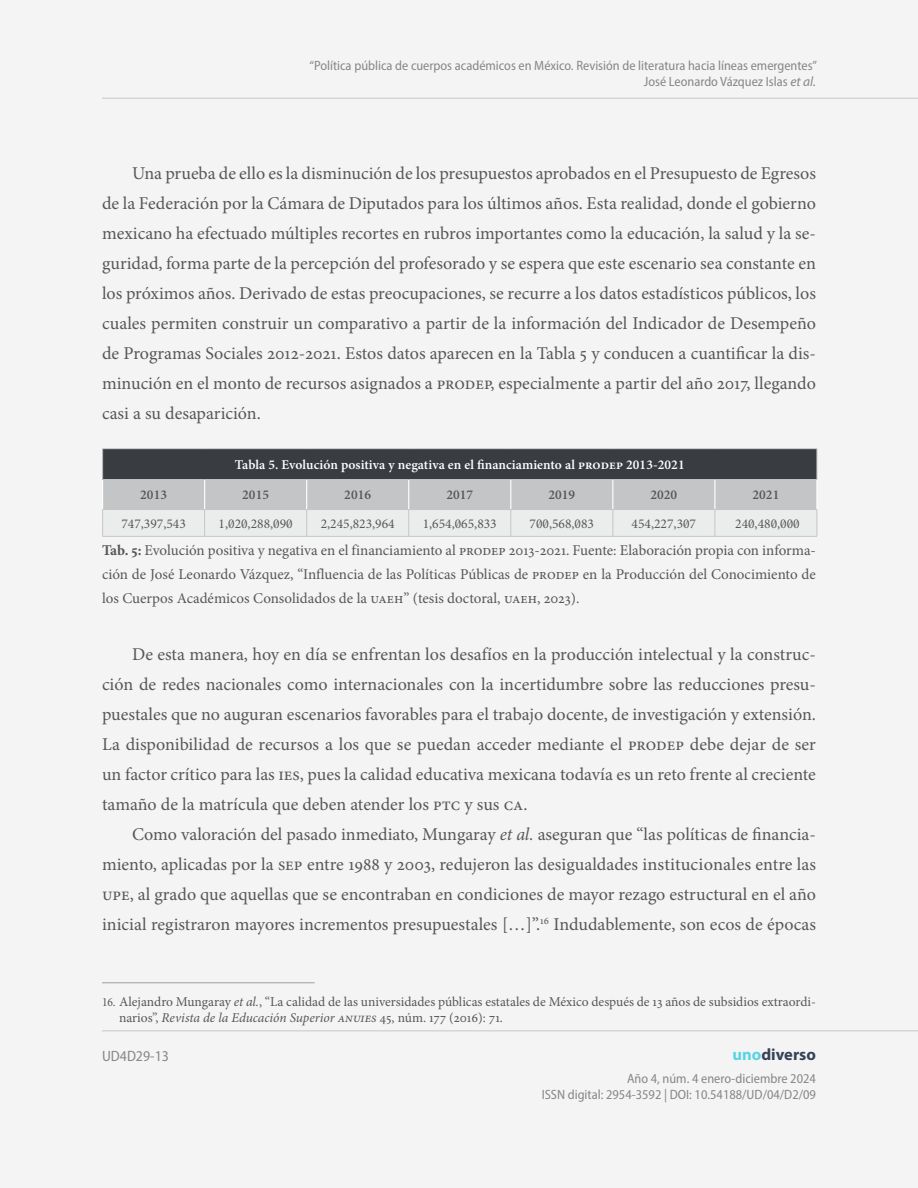
<style>
.page{position:relative;width:918px;height:1188px;background:#eee}
.page>*{position:absolute;margin:0;border:0;box-sizing:border-box;transform-origin:0 0}
.P_esp{font:18px/30px "Minion Pro";color:#575756;text-align:justify}
.t1{font:700 16.5px "Myriad Pro";color:#364358}
.PIE-TABLA{font:15px/24px "Minion Pro";color:#575756;text-align:justify}
.t2{font:semi-condensed 15px "Myriad Pro";color:#878787}
.t3{font:semi-condensed 13.5px/16.2px "Myriad Pro";color:#878787;text-align:right}
.NOTA_AL_PIE{font:13.5px/16.5px "Minion Pro";color:#575756}
.T-CT-CIFRA{font:13.5px "Minion Pro";color:#575756}
.TB-ENCABEZADO{font:600 13.5px "Minion Pro";letter-spacing:.005em;color:#fff}
.T_SUBENCABEZADO{font:600 13.5px "Minion Pro";letter-spacing:.005em;color:#575756}
.s1{font-style:italic;font-stretch:normal}
.s2{font-weight:700}
.s3{font-style:italic}
.s4{font-stretch:condensed;font-size:12.45px}
.s5{color:#57d5e4}
</style>
<div class="page">
<hr style="left:102px;top:1031px;width:816px;height:1px;background:#c6c6c6">
<hr style="left:102px;top:98px;width:816px;height:1px;background:#c6c6c6">
<div style="left:103px;top:449px;width:714px;height:31px;background:#393d42"></div>
<hr style="left:102px;top:448px;width:103px;height:1px;background:#c4c5c6">
<hr style="left:102px;top:449px;width:1px;height:30px;background:#c4c5c6">
<hr style="left:205px;top:448px;width:102px;height:1px;background:#c4c5c6">
<hr style="left:307px;top:448px;width:102px;height:1px;background:#c4c5c6">
<hr style="left:409px;top:448px;width:102px;height:1px;background:#c4c5c6">
<hr style="left:511px;top:448px;width:102px;height:1px;background:#c4c5c6">
<hr style="left:613px;top:448px;width:102px;height:1px;background:#c4c5c6">
<hr style="left:715px;top:448px;width:102px;height:1px;background:#c4c5c6">
<hr style="left:817px;top:449px;width:1px;height:30px;background:#c4c5c6">
<hr style="left:102px;top:479px;width:103px;height:1px;background:#c4c5c6">
<hr style="left:205px;top:479px;width:102px;height:1px;background:#c4c5c6">
<hr style="left:307px;top:479px;width:102px;height:1px;background:#c4c5c6">
<hr style="left:409px;top:479px;width:102px;height:1px;background:#c4c5c6">
<hr style="left:511px;top:479px;width:102px;height:1px;background:#c4c5c6">
<hr style="left:613px;top:479px;width:102px;height:1px;background:#c4c5c6">
<hr style="left:715px;top:479px;width:102px;height:1px;background:#c4c5c6">
<svg style="left:102px;top:480px;width:716px;height:56px"></svg>
<hr style="left:102px;top:536px;width:103px;height:1px;background:#c6c6c6">
<hr style="left:205px;top:536px;width:102px;height:1px;background:#c6c6c6">
<hr style="left:307px;top:536px;width:102px;height:1px;background:#c6c6c6">
<hr style="left:409px;top:536px;width:102px;height:1px;background:#c6c6c6">
<hr style="left:511px;top:536px;width:102px;height:1px;background:#c6c6c6">
<hr style="left:613px;top:536px;width:102px;height:1px;background:#c6c6c6">
<hr style="left:715px;top:536px;width:102px;height:1px;background:#c6c6c6">
<hr style="left:102px;top:982px;width:213px;height:1px;background:#9d9d9c">
<p class="t3" style="left:310px;top:57px;width:509px">“Política pública de cuerpos académicos en México. Revisión de literatura hacia líneas emergentes”<br>José Leonardo Vázquez Islas <span class="s1">et al.</span></p>
<p class="P_esp" style="left:102px;top:158px;width:715px;text-indent:30px">Una prueba de ello es la disminución de los presupuestos aprobados en el Presupuesto de Egresos de la Federación por la Cámara de Diputados para los últimos años. Esta realidad, donde el gobierno mexicano ha efectuado múltiples recortes en rubros importantes como la educación, la salud y la se&shy;guridad, forma parte de la percepción del profesorado y se espera que este escenario sea constante en los próximos años. Derivado de estas preocupaciones, se recurre a los datos estadísticos públicos, los cuales permiten construir un comparativo a partir de la información del Indicador de Desempeño de Programas Sociales 2012-2021. Estos datos aparecen en la Tabla 5 y conducen a cuantificar la dis&shy;minución en el monto de recursos asignados a PRODEP, especialmente a partir del año 2017, llegando casi a su desaparición.</p>
<p class="TB-ENCABEZADO" style="left:235px;top:455px;width:451px">Tabla 5. Evolución positiva y negativa en el financiamiento al PRODEP 2013-2021</p>
<p class="T_SUBENCABEZADO" style="left:140px;top:486px;width:28px">2013</p>
<p class="T_SUBENCABEZADO" style="left:242px;top:486px;width:28px">2015</p>
<p class="T_SUBENCABEZADO" style="left:344px;top:486px;width:28px">2016</p>
<p class="T_SUBENCABEZADO" style="left:446px;top:486px;width:28px">2017</p>
<p class="T_SUBENCABEZADO" style="left:548px;top:486px;width:28px">2019</p>
<p class="T_SUBENCABEZADO" style="left:650px;top:486px;width:28px">2020</p>
<p class="T_SUBENCABEZADO" style="left:753px;top:486px;width:28px">2021</p>
<p class="T-CT-CIFRA" style="left:121px;top:514px;width:66px">747,397,543</p>
<p class="T-CT-CIFRA" style="left:219px;top:514px;width:76px">1,020,288,090</p>
<p class="T-CT-CIFRA" style="left:321px;top:514px;width:76px">2,245,823,964</p>
<p class="T-CT-CIFRA" style="left:423px;top:514px;width:76px">1,654,065,833</p>
<p class="T-CT-CIFRA" style="left:530px;top:514px;width:66px">700,568,083</p>
<p class="T-CT-CIFRA" style="left:632px;top:514px;width:66px">454,227,307</p>
<p class="T-CT-CIFRA" style="left:735px;top:514px;width:66px">240,480,000</p>
<p class="PIE-TABLA" style="left:102px;top:538px;width:715px"><span class="s2">Tab. 5:</span> Evolución positiva y negativa en el financiamiento al PRODEP 2013-2021. Fuente: Elaboración propia con informa&shy;ción de José Leonardo Vázquez, “Influencia de las Políticas Públicas de PRODEP en la Producción del Conocimiento de los Cuerpos Académicos Consolidados de la UAEH” (tesis doctoral, UAEH, 2023).</p>
<p class="P_esp" style="left:102px;top:640px;width:715px;text-indent:30px">De esta manera, hoy en día se enfrentan los desafíos en la producción intelectual y la construc&shy;ción de redes nacionales como internacionales con la incertidumbre sobre las reducciones presu&shy;puestales que no auguran escenarios favorables para el trabajo docente, de investigación y extensión.<br>La disponibilidad de recursos a los que se puedan acceder mediante el PRODEP debe dejar de ser un factor crítico para las IES, pues la calidad educativa mexicana todavía es un reto frente al creciente tamaño de la matrícula que deben atender los PTC y sus CA.</p>
<p class="P_esp" style="left:102px;top:820px;width:715px;text-indent:30px">Como valoración del pasado inmediato, Mungaray <span class="s3">et al.</span> aseguran que “las políticas de financia&shy;miento, aplicadas por la SEP entre 1988 y 2003, redujeron las desigualdades institucionales entre las UPE, al grado que aquellas que se encontraban en condiciones de mayor rezago estructural en el año inicial registraron mayores incrementos presupuestales […]”.<sup>16</sup> Indudablemente, son ecos de épocas</p>
<p class="NOTA_AL_PIE" style="left:119px;top:993px;width:698px;text-indent:-17px"><span class="s4">16.</span> Alejandro Mungaray <span class="s3">et al.</span>, “La calidad de las universidades públicas estatales de México después de 13 años de subsidios extraordi&shy;narios”, <span class="s3">Revista de la Educación Superior ANUIES</span> 45, núm. 177 (2016): 71.</p>
<p class="t2" style="left:102px;top:1046px;width:68px">UD4D29-13</p>
<p class="t1" style="left:733px;top:1044px;width:85px"><span class="s5">uno</span>diverso</p>
<p class="t3" style="left:542px;top:1070px;width:276px">Año 4, núm. 4 enero-diciembre 2024<br>ISSN digital: 2954-3592 | DOI: 10.54188/UD/04/D2/09</p>
</div>
